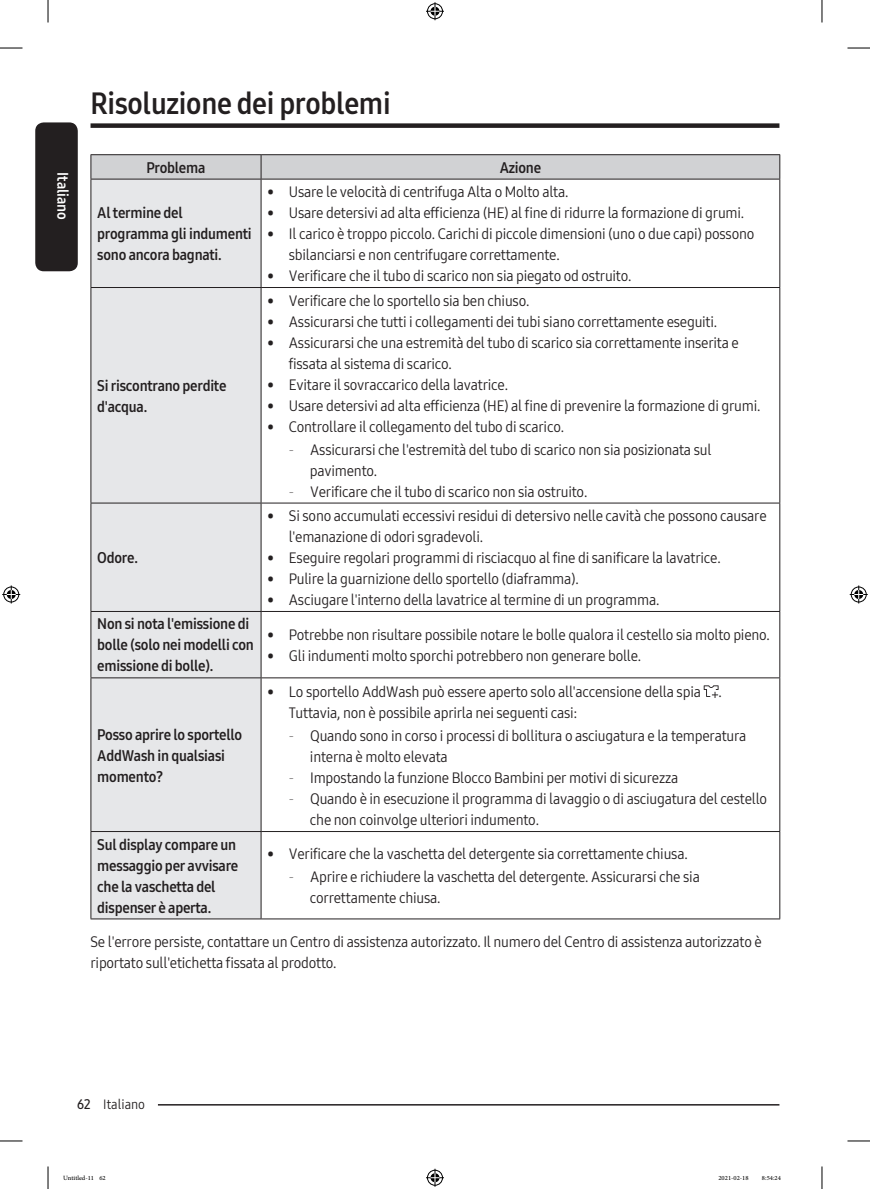
<style>
.page{position:relative;width:870px;height:1189px;background:#fff}
.page>*{position:absolute;margin:0;border:0;box-sizing:border-box;transform-origin:0 0}
.t1{font:30px "Samsung One 700 C";letter-spacing:-.01em;color:#231f20}
.t2{font:15px/21px "Samsung One 400 C";letter-spacing:-.015em;color:#231f20}
.P_Center{font:15px/21px "Samsung One 700 C";letter-spacing:-.015em;color:#231f20}
.t3{font:15px "Samsung One 700 C";color:#fff}
.t4{font:13.5px "Samsung One 400 C";color:#231f20}
.t5{font:9px "Adobe Arabic";color:#000}
.s1{font-family:"Samsung One 200 C"}
.s2{font-family:"Samsung One 600 C"}
</style>
<div class="page">
<div style="left:35px;top:122px;width:43px;height:149px;background:#231f20;border-radius:9px"></div>
<div style="left:91px;top:123px;width:688px;height:5px;background:#231f20"></div>
<hr style="left:116px;top:1104px;width:663px;height:1px;background:#231f20">
<div style="left:91px;top:1096px;width:67px;height:15px;background:#fff"></div>
<div style="left:92px;top:180px;width:169px;height:738px;background:#e6e7e9"></div>
<hr style="left:91px;top:154px;width:170px;height:1px;background:#231f20">
<hr style="left:261px;top:154px;width:519px;height:1px;background:#231f20">
<svg style="left:91px;top:155px;width:689px;height:24px;background:#ccccce"></svg>
<hr style="left:91px;top:179px;width:170px;height:1px;background:#231f20">
<hr style="left:91px;top:179px;width:1px;height:108px;background:#231f20">
<hr style="left:261px;top:179px;width:519px;height:1px;background:#231f20">
<hr style="left:261px;top:179px;width:1px;height:108px;background:#231f20">
<hr style="left:779px;top:179px;width:1px;height:108px;background:#231f20">
<hr style="left:91px;top:287px;width:170px;height:1px;background:#231f20">
<hr style="left:91px;top:288px;width:1px;height:215px;background:#231f20">
<hr style="left:261px;top:287px;width:519px;height:1px;background:#231f20">
<hr style="left:261px;top:288px;width:1px;height:215px;background:#231f20">
<hr style="left:779px;top:288px;width:1px;height:215px;background:#231f20">
<hr style="left:91px;top:503px;width:170px;height:1px;background:#231f20">
<hr style="left:91px;top:503px;width:1px;height:108px;background:#231f20">
<hr style="left:261px;top:503px;width:519px;height:1px;background:#231f20">
<hr style="left:261px;top:503px;width:1px;height:108px;background:#231f20">
<hr style="left:779px;top:503px;width:1px;height:108px;background:#231f20">
<hr style="left:91px;top:611px;width:170px;height:1px;background:#231f20">
<hr style="left:91px;top:612px;width:1px;height:65px;background:#231f20">
<hr style="left:261px;top:611px;width:519px;height:1px;background:#231f20">
<hr style="left:261px;top:612px;width:1px;height:65px;background:#231f20">
<hr style="left:779px;top:612px;width:1px;height:65px;background:#231f20">
<hr style="left:91px;top:677px;width:170px;height:1px;background:#231f20">
<hr style="left:91px;top:678px;width:1px;height:153px;background:#231f20">
<hr style="left:261px;top:677px;width:519px;height:1px;background:#231f20">
<hr style="left:261px;top:678px;width:1px;height:153px;background:#231f20">
<hr style="left:779px;top:678px;width:1px;height:153px;background:#231f20">
<hr style="left:91px;top:831px;width:170px;height:1px;background:#231f20">
<hr style="left:91px;top:832px;width:1px;height:86px;background:#231f20">
<hr style="left:261px;top:831px;width:519px;height:1px;background:#231f20">
<hr style="left:261px;top:832px;width:1px;height:86px;background:#231f20">
<hr style="left:779px;top:832px;width:1px;height:86px;background:#231f20">
<hr style="left:91px;top:918px;width:170px;height:1px;background:#231f20">
<hr style="left:261px;top:918px;width:519px;height:1px;background:#231f20">
<svg style="left:704px;top:685px;width:14px;height:13px"></svg>
<svg style="left:0;top:48px;width:22px;height:1px"></svg>
<svg style="left:847px;top:48px;width:23px;height:1px"></svg>
<svg style="left:0;top:1141px;width:22px;height:1px"></svg>
<svg style="left:847px;top:1141px;width:23px;height:1px"></svg>
<svg style="left:48px;top:0;width:1px;height:23px"></svg>
<svg style="left:48px;top:1166px;width:1px;height:23px"></svg>
<svg style="left:822px;top:0;width:1px;height:23px"></svg>
<svg style="left:822px;top:1166px;width:1px;height:23px"></svg>
<svg style="left:426px;top:2px;width:18px;height:18px"></svg>
<svg style="left:426px;top:1169px;width:18px;height:18px"></svg>
<svg style="left:2px;top:585px;width:18px;height:18px"></svg>
<svg style="left:850px;top:585px;width:18px;height:18px"></svg>
<p class="t3" style="left:73px;top:172px;width:49px;rotate:90deg">Italiano</p>
<h1 class="t1" style="left:91px;top:83px;width:302px">Risoluzione dei problemi</h1>
<p class="P_Center" style="left:147px;top:157px;width:60px">Problema</p>
<p class="P_Center" style="left:500px;top:157px;width:43px">Azione</p>
<p class="P_Center" style="left:97px;top:202px;width:156px">Al termine del programma gli indumenti sono ancora bagnati.</p>
<p class="t2" style="left:267px;top:181px;width:303px">• Usare le velocità di centrifuga Alta o Molto alta.</p>
<p class="t2" style="left:267px;top:202px;width:478px">• Usare detersivi ad alta efficienza (HE) al fine di ridurre la formazione di grumi.</p>
<p class="t2" style="left:289px;top:223px;width:467px;text-indent:-21px">• Il carico è troppo piccolo. Carichi di piccole dimensioni (uno o due capi) possono sbilanciarsi e non centrifugare correttamente.</p>
<p class="t2" style="left:267px;top:265px;width:366px">• Verificare che il tubo di scarico non sia piegato od ostruito.</p>
<p class="P_Center" style="left:97px;top:375px;width:131px">Si riscontrano perdite d'acqua.</p>
<p class="P_Center" style="left:97px;top:547px;width:42px">Odore.</p>
<p class="t2" style="left:267px;top:290px;width:263px">• Verificare che lo sportello sia ben chiuso.</p>
<p class="t2" style="left:267px;top:311px;width:451px">• Assicurarsi che tutti i collegamenti dei tubi siano correttamente eseguiti.</p>
<p class="t2" style="left:289px;top:332px;width:452px;text-indent:-21px">• Assicurarsi che una estremità del tubo di scarico sia correttamente inserita e fissata al sistema di scarico.</p>
<p class="t2" style="left:267px;top:374px;width:242px">• Evitare il sovraccarico della lavatrice.</p>
<p class="t2" style="left:267px;top:395px;width:495px">• Usare detersivi ad alta efficienza (HE) al fine di prevenire la formazione di grumi.</p>
<p class="t2" style="left:267px;top:416px;width:298px">• Controllare il collegamento del tubo di scarico.</p>
<p class="t2" style="left:310px;top:439px;width:403px;text-indent:-21px"><span class="s1">-</span> Assicurarsi che l'estremità del tubo di scarico non sia posizionata sul pavimento.</p>
<p class="t2" style="left:289px;top:481px;width:300px"><span class="s1">-</span> Verificare che il tubo di scarico non sia ostruito.</p>
<p class="t2" style="left:289px;top:505px;width:479px;text-indent:-21px">• Si sono accumulati eccessivi residui di detersivo nelle cavità che possono causare l'emanazione di odori sgradevoli.</p>
<p class="t2" style="left:267px;top:547px;width:455px">• Eseguire regolari programmi di risciacquo al fine di sanificare la lavatrice.</p>
<p class="t2" style="left:267px;top:568px;width:313px">• Pulire la guarnizione dello sportello (diaframma).</p>
<p class="t2" style="left:267px;top:589px;width:393px">• Asciugare l'interno della lavatrice al termine di un programma.</p>
<p class="P_Center" style="left:97px;top:613px;width:158px">Non si nota l'emissione di bolle (solo nei modelli con emissione di bolle).</p>
<p class="t2" style="left:267px;top:624px;width:504px">• Potrebbe non risultare possibile notare le bolle qualora il cestello sia molto pieno.</p>
<p class="t2" style="left:267px;top:645px;width:375px">• Gli indumenti molto sporchi potrebbero non generare bolle.</p>
<p class="P_Center" style="left:97px;top:723px;width:147px">Posso aprire lo sportello<br>AddWash in qualsiasi momento?</p>
<p class="t2" style="left:289px;top:681px;width:434px;text-indent:-21px">• Lo sportello AddWash può essere aperto solo all'accensione della spia .<br>Tuttavia, non è possibile aprirla nei seguenti casi:</p>
<p class="t2" style="left:310px;top:725px;width:438px;text-indent:-21px"><span class="s1">-</span> Quando sono in corso i processi di bollitura o asciugatura e la temperatura interna è molto elevata</p>
<p class="t2" style="left:289px;top:767px;width:391px"><span class="s1">-</span> Impostando la funzione Blocco Bambini per motivi di sicurezza</p>
<p class="t2" style="left:310px;top:788px;width:459px;text-indent:-21px"><span class="s1">-</span> Quando è in esecuzione il programma di lavaggio o di asciugatura del cestello che non coinvolge ulteriori indumento.</p>
<p class="P_Center" style="left:97px;top:833px;width:143px">Sul display compare un messaggio per avvisare che la vaschetta del dispenser è aperta.</p>
<p class="t2" style="left:267px;top:843px;width:422px">• Verificare che la vaschetta del detergente sia correttamente chiusa.</p>
<p class="t2" style="left:310px;top:866px;width:391px;text-indent:-21px"><span class="s1">-</span> Aprire e richiudere la vaschetta del detergente. Assicurarsi che sia correttamente chiusa.</p>
<p class="t2" style="left:91px;top:931px;width:673px">Se l'errore persiste, contattare un Centro di assistenza autorizzato. Il numero del Centro di assistenza autorizzato è riportato sull'etichetta fissata al prodotto.</p>
<p class="t4" style="left:77px;top:1095px;width:70px"><span class="s2">62</span> Italiano</p>
<p class="t5" style="left:63px;top:1171px;width:44px">Untitled-11 62</p>
<p class="t5" style="left:718px;top:1171px;width:32px">2021-02-18</p>
<p class="t5" style="left:762px;top:1171px;width:20px">8:54:24</p>
</div>
